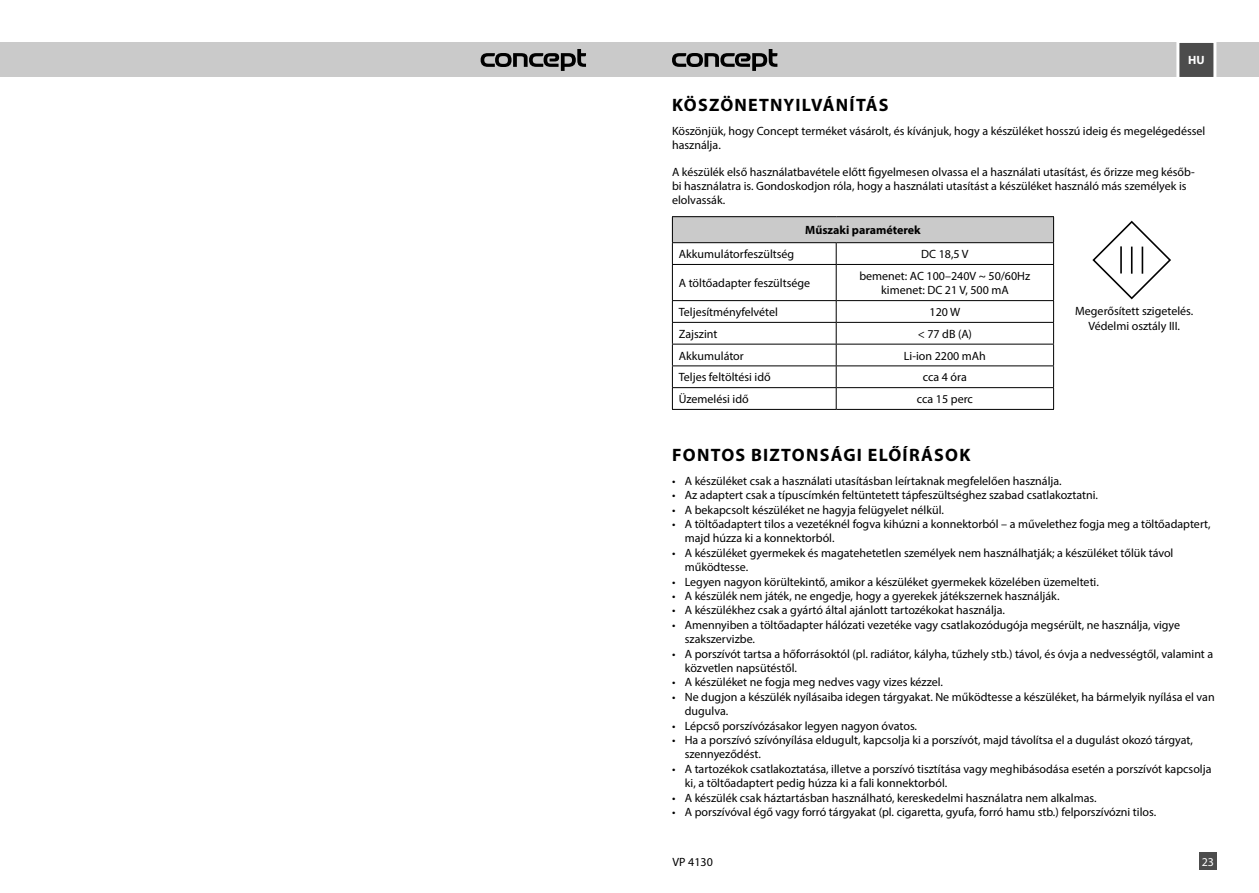
<style>
.page{position:relative;width:1259px;height:893px;background:#fff}
.page>*{position:absolute;margin:0;border:0;box-sizing:border-box;transform-origin:0 0}
.t1{font:700 18px "Myriad Pro";letter-spacing:.07em;color:#000}
.t2{font:12px/14.4px "Myriad Pro";color:#000}
.t3{font:700 12px "Myriad Pro";color:#000}
.t4{font:700 12px "Myriad Pro";color:#fff}
.t5{font:12px "Myriad Pro";color:#fff}
</style>
<div class="page">
<div style="left:672px;top:217px;width:381px;height:26px;background:#cacaca"></div>
<svg style="left:673px;top:243px;width:380px;height:166px"></svg>
<hr style="left:672px;top:216px;width:164px;height:1px;background:#000">
<hr style="left:836px;top:216px;width:218px;height:1px;background:#000">
<hr style="left:672px;top:242px;width:164px;height:1px;background:#000">
<svg style="left:672px;top:217px;width:1px;height:47px"></svg>
<hr style="left:836px;top:242px;width:218px;height:1px;background:#000">
<svg style="left:836px;top:243px;width:1px;height:21px"></svg>
<svg style="left:1053px;top:217px;width:1px;height:47px"></svg>
<hr style="left:672px;top:264px;width:164px;height:1px;background:#000">
<hr style="left:672px;top:265px;width:1px;height:35px;background:#000">
<hr style="left:836px;top:264px;width:218px;height:1px;background:#000">
<hr style="left:836px;top:265px;width:1px;height:35px;background:#000">
<hr style="left:1053px;top:265px;width:1px;height:35px;background:#000">
<hr style="left:672px;top:300px;width:164px;height:1px;background:#000">
<hr style="left:836px;top:300px;width:218px;height:1px;background:#000">
<hr style="left:672px;top:322px;width:164px;height:1px;background:#000">
<hr style="left:836px;top:322px;width:218px;height:1px;background:#000">
<hr style="left:672px;top:344px;width:164px;height:1px;background:#000">
<hr style="left:836px;top:344px;width:218px;height:1px;background:#000">
<hr style="left:672px;top:365px;width:164px;height:1px;background:#000">
<hr style="left:836px;top:365px;width:218px;height:1px;background:#000">
<hr style="left:672px;top:387px;width:164px;height:1px;background:#000">
<svg style="left:672px;top:301px;width:1px;height:108px"></svg>
<hr style="left:836px;top:387px;width:218px;height:1px;background:#000">
<svg style="left:836px;top:301px;width:1px;height:108px"></svg>
<svg style="left:1053px;top:301px;width:1px;height:108px"></svg>
<hr style="left:672px;top:409px;width:164px;height:1px;background:#000">
<hr style="left:836px;top:409px;width:218px;height:1px;background:#000">
<svg style="left:1092px;top:220px;width:79px;height:80px"></svg>
<hr style="left:1141px;top:247px;width:2px;height:27px;background:#000">
<div style="left:0;top:43px;width:629px;height:34px;background:#cacaca"></div>
<div style="left:629px;top:43px;width:630px;height:34px;background:#cacaca"></div>
<svg style="left:480px;top:49px;width:106px;height:22px"></svg>
<svg style="left:672px;top:49px;width:105px;height:22px"></svg>
<svg style="left:1175px;top:42px;width:43px;height:35px;background:#717171"></svg>
<div style="left:1199px;top:853px;width:17px;height:17px;background:#4c4c4c"></div>
<p class="t4" style="left:1188px;top:53px;width:18px">HU</p>
<h1 class="t1" style="left:672px;top:93px;width:218px">KÖSZÖNETNYILVÁNÍTÁS</h1>
<p class="t2" style="left:672px;top:123px;width:535px">Köszönjük, hogy Concept terméket vásárolt, és kívánjuk, hogy a készüléket hosszú ideig és megelégedéssel használja.</p>
<p class="t2" style="left:672px;top:164px;width:524px">A készülék első használatbavétele előtt figyelmesen olvassa el a használati utasítást, és őrizze meg későb&shy;bi használatra is. Gondoskodjon róla, hogy a használati utasítást a készüléket használó más személyek is elolvassák.</p>
<p class="t3" style="left:805px;top:222px;width:117px">Műszaki paraméterek</p>
<p class="t2" style="left:679px;top:247px;width:117px">Akkumulátorfeszültség</p>
<p class="t2" style="left:921px;top:247px;width:49px">DC 18,5 V</p>
<p class="t2" style="left:679px;top:276px;width:133px">A töltőadapter feszültsége</p>
<p class="t2" style="left:859px;top:268px;width:172px;text-align:center">bemenet: AC 100–240V ~ 50/60Hz kimenet: DC 21 V, 500 mA</p>
<p class="t2" style="left:679px;top:305px;width:101px">Teljesítményfelvétel</p>
<p class="t2" style="left:929px;top:305px;width:32px">120 W</p>
<p class="t2" style="left:679px;top:326px;width:40px">Zajszint</p>
<p class="t2" style="left:917px;top:326px;width:56px">&lt; 77 dB (A)</p>
<p class="t2" style="left:679px;top:348px;width:67px">Akkumulátor</p>
<p class="t2" style="left:904px;top:348px;width:83px">Li-ion 2200 mAh</p>
<p class="t2" style="left:679px;top:370px;width:93px">Teljes feltöltési idő</p>
<p class="t2" style="left:923px;top:370px;width:45px">cca 4 óra</p>
<p class="t2" style="left:679px;top:392px;width:71px">Üzemelési idő</p>
<p class="t2" style="left:917px;top:392px;width:57px">cca 15 perc</p>
<p class="t2" style="left:1075px;top:304px;width:120px;text-align:center">Megerősített szigetelés.<br>Védelmi osztály III.</p>
<h1 class="t1" style="left:672px;top:444px;width:300px">FONTOS BIZTONSÁGI ELŐÍRÁSOK</h1>
<p class="t2" style="left:672px;top:473px;width:391px">• A készüléket csak a használati utasításban leírtaknak megfelelően használja.</p>
<p class="t2" style="left:672px;top:488px;width:427px">• Az adaptert csak a típuscímkén feltüntetett tápfeszültséghez szabad csatlakoztatni.</p>
<p class="t2" style="left:672px;top:502px;width:273px">• A bekapcsolt készüléket ne hagyja felügyelet nélkül.</p>
<p class="t2" style="left:685px;top:517px;width:527px;text-indent:-13px">• A töltőadaptert tilos a vezetéknél fogva kihúzni a konnektorból – a művelethez fogja meg a töltőadaptert, majd húzza ki a konnektorból.</p>
<p class="t2" style="left:685px;top:545px;width:490px;text-indent:-13px">• A készüléket gyermekek és magatehetetlen személyek nem használhatják; a készüléket tőlük távol működtesse.</p>
<p class="t2" style="left:672px;top:574px;width:428px">• Legyen nagyon körültekintő, amikor a készüléket gyermekek közelében üzemelteti.</p>
<p class="t2" style="left:672px;top:589px;width:389px">• A készülék nem játék, ne engedje, hogy a gyerekek játékszernek használják.</p>
<p class="t2" style="left:672px;top:603px;width:334px">• A készülékhez csak a gyártó által ajánlott tartozékokat használja.</p>
<p class="t2" style="left:685px;top:617px;width:497px;text-indent:-13px">• Amennyiben a töltőadapter hálózati vezetéke vagy csatlakozódugója megsérült, ne használja, vigye szakszervizbe.</p>
<p class="t2" style="left:685px;top:646px;width:530px;text-indent:-13px">• A porszívót tartsa a hőforrásoktól (pl. radiátor, kályha, tűzhely stb.) távol, és óvja a nedvességtől, valamint a közvetlen napsütéstől.</p>
<p class="t2" style="left:672px;top:675px;width:272px">• A készüléket ne fogja meg nedves vagy vizes kézzel.</p>
<p class="t2" style="left:685px;top:689px;width:531px;text-indent:-13px">• Ne dugjon a készülék nyílásaiba idegen tárgyakat. Ne működtesse a készüléket, ha bármelyik nyílása el van dugulva.</p>
<p class="t2" style="left:672px;top:718px;width:247px">• Lépcső porszívózásakor legyen nagyon óvatos.</p>
<p class="t2" style="left:685px;top:733px;width:510px;text-indent:-13px">• Ha a porszívó szívónyílása eldugult, kapcsolja ki a porszívót, majd távolítsa el a dugulást okozó tárgyat, szennyeződést.</p>
<p class="t2" style="left:685px;top:761px;width:528px;text-indent:-13px">• A tartozékok csatlakoztatása, illetve a porszívó tisztítása vagy meghibásodása esetén a porszívót kapcsolja ki, a töltőadaptert pedig húzza ki a fali konnektorból.</p>
<p class="t2" style="left:672px;top:790px;width:426px">• A készülék csak háztartásban használható, kereskedelmi használatra nem alkalmas.</p>
<p class="t2" style="left:672px;top:805px;width:486px">• A porszívóval égő vagy forró tárgyakat (pl. cigaretta, gyufa, forró hamu stb.) felporszívózni tilos.</p>
<p class="t2" style="left:672px;top:854px;width:42px">VP 4130</p>
<p class="t5" style="left:1201px;top:854px;width:14px">23</p>
</div>
